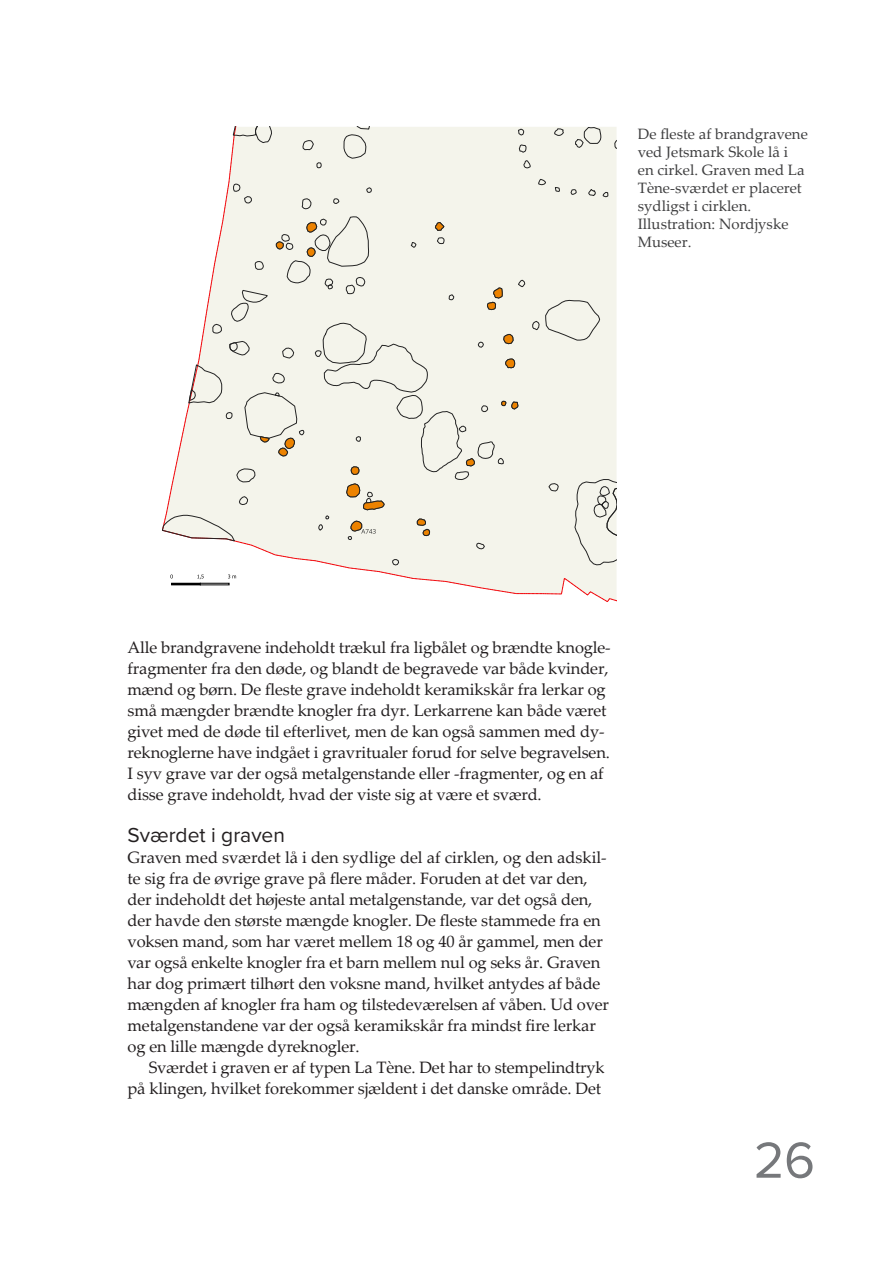
<style>
.page{position:relative;width:893px;height:1263px;background:#fff}
.page>*{position:absolute;margin:0;border:0;box-sizing:border-box;transform-origin:0 0}
.t1{font:52.5px "Proxima Nova";color:#76787b}
.Rubrik{font:21px "Proxima Nova";color:#231f20}
.Normal_0{font:16.5px/21px "Palatino Linotype";letter-spacing:-.01em;color:#231f20}
.Billedtekst{font:15px/18px "Palatino Linotype";color:#3e3e3f}
</style>
<div class="page">
<svg style="left:165px;top:127px;width:452px;height:475px"></svg>
<svg style="left:239px;top:496px;width:9px;height:9px"></svg>
<svg style="left:236px;top:468px;width:19px;height:14px"></svg>
<svg style="left:212px;top:324px;width:10px;height:9px"></svg>
<svg style="left:272px;top:373px;width:13px;height:10px"></svg>
<svg style="left:282px;top:348px;width:12px;height:10px"></svg>
<svg style="left:255px;top:261px;width:9px;height:9px"></svg>
<svg style="left:233px;top:184px;width:19px;height:19px"></svg>
<svg style="left:302px;top:198px;width:9px;height:11px"></svg>
<svg style="left:333px;top:198px;width:6px;height:6px"></svg>
<svg style="left:366px;top:187px;width:6px;height:6px"></svg>
<svg style="left:316px;top:162px;width:6px;height:6px"></svg>
<svg style="left:302px;top:140px;width:12px;height:10px"></svg>
<svg style="left:344px;top:127px;width:29px;height:32px"></svg>
<svg style="left:233px;top:127px;width:39px;height:16px"></svg>
<svg style="left:226px;top:412px;width:6px;height:7px"></svg>
<svg style="left:188px;top:364px;width:34px;height:39px"></svg>
<svg style="left:231px;top:290px;width:37px;height:32px"></svg>
<svg style="left:392px;top:559px;width:7px;height:6px"></svg>
<svg style="left:548px;top:483px;width:11px;height:8px"></svg>
<svg style="left:532px;top:321px;width:7px;height:9px"></svg>
<svg style="left:448px;top:294px;width:6px;height:6px"></svg>
<svg style="left:411px;top:242px;width:5px;height:6px"></svg>
<svg style="left:437px;top:237px;width:7px;height:7px"></svg>
<svg style="left:518px;top:280px;width:7px;height:7px"></svg>
<svg style="left:614px;top:139px;width:3px;height:10px"></svg>
<svg style="left:603px;top:192px;width:5px;height:5px"></svg>
<svg style="left:588px;top:189px;width:8px;height:7px"></svg>
<svg style="left:571px;top:189px;width:6px;height:6px"></svg>
<svg style="left:555px;top:187px;width:5px;height:5px"></svg>
<svg style="left:538px;top:179px;width:8px;height:6px"></svg>
<svg style="left:523px;top:160px;width:8px;height:8px"></svg>
<svg style="left:519px;top:144px;width:7px;height:9px"></svg>
<svg style="left:518px;top:129px;width:6px;height:6px"></svg>
<svg style="left:575px;top:127px;width:26px;height:21px"></svg>
<svg style="left:554px;top:128px;width:10px;height:8px"></svg>
<svg style="left:574px;top:479px;width:43px;height:86px;background:#e1e1d9"></svg>
<svg style="left:229px;top:341px;width:21px;height:14px"></svg>
<svg style="left:545px;top:300px;width:55px;height:40px;background:#e6e6dd"></svg>
<svg style="left:162px;top:515px;width:73px;height:26px;background:#e4dfd8"></svg>
<svg style="left:276px;top:216px;width:93px;height:78px;background:#e5e3d9"></svg>
<svg style="left:435px;top:222px;width:9px;height:9px"></svg>
<svg style="left:487px;top:287px;width:16px;height:23px"></svg>
<svg style="left:244px;top:392px;width:60px;height:64px;background:#e5e2d6"></svg>
<div style="left:315px;top:323px;width:203px;height:226px;background:#f4f4eb"></div>
<div style="left:171px;top:583px;width:58px;height:2px;border:1px solid #000"></div>
<svg style="left:170px;top:574px;width:3px;height:4px"></svg>
<svg style="left:197px;top:575px;width:7px;height:10px"></svg>
<svg style="left:228px;top:574px;width:8px;height:4px"></svg>
<p class="Billedtekst" style="left:638px;top:124px;width:171px">De fleste af brandgravene ved Jetsmark Skole lå i<br>en cirkel. Graven med La<br>Tène-sværdet er placeret sydligst i cirklen.</p>
<p class="Billedtekst" style="left:638px;top:214px;width:152px">Illustration: Nordjyske<br>Museer.</p>
<p class="Normal_0" style="left:128px;top:636px;width:485px">Alle brandgravene indeholdt trækul fra ligbålet og brændte knogle&shy;fragmenter fra den døde, og blandt de begravede var både kvinder, mænd og børn. De fleste grave indeholdt keramikskår fra lerkar og små mængder brændte knogler fra dyr. Lerkarrene kan både været givet med de døde til efterlivet, men de kan også sammen med dy&shy;reknoglerne have indgået i gravritualer forud for selve begravelsen.<br>I syv grave var der også metalgenstande eller -fragmenter, og en af disse grave indeholdt, hvad der viste sig at være et sværd.</p>
<p class="Rubrik" style="left:128px;top:819px;width:159px">Sværdet i graven</p>
<p class="Normal_0" style="left:128px;top:846px;width:483px">Graven med sværdet lå i den sydlige del af cirklen, og den adskil&shy;te sig fra de øvrige grave på flere måder. Foruden at det var den, der indeholdt det højeste antal metalgenstande, var det også den, der havde den største mængde knogler. De fleste stammede fra en voksen mand, som har været mellem 18 og 40 år gammel, men der var også enkelte knogler fra et barn mellem nul og seks år. Graven har dog primært tilhørt den voksne mand, hvilket antydes af både mængden af knogler fra ham og tilstedeværelsen af våben. Ud over metalgenstandene var der også keramikskår fra mindst fire lerkar og en lille mængde dyreknogler.</p>
<p class="Normal_0" style="left:128px;top:1056px;width:479px;text-align:right">Sværdet i graven er af typen La Tène. Det har to stempelindtryk på klingen, hvilket forekommer sjældent i det danske område. Det</p>
<h1 class="t1" style="left:754px;top:1121px;width:63px">26</h1>
</div>
